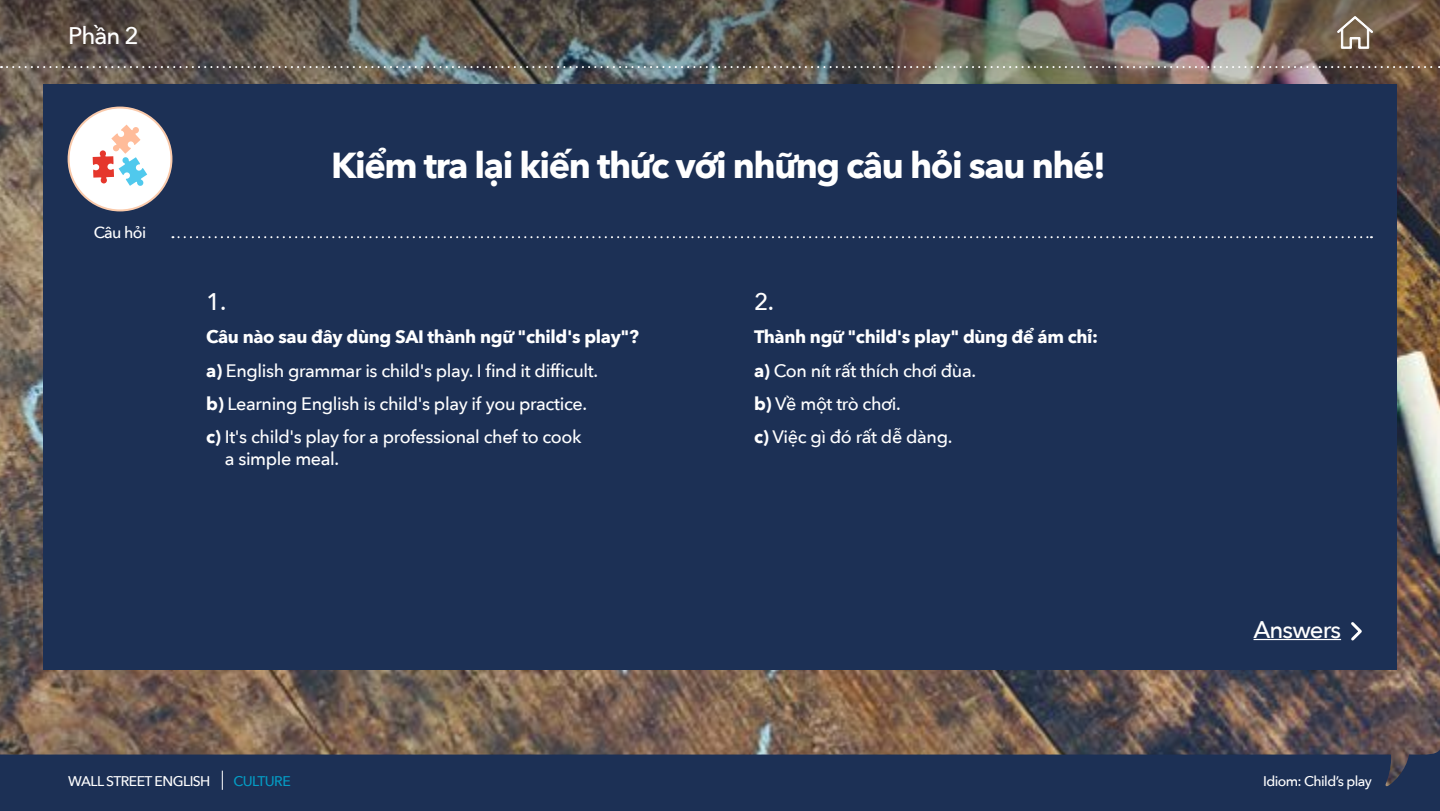
<style>
.page{position:relative;width:1440px;height:811px;background:#fff}
.page>*{position:absolute;margin:0;border:0;box-sizing:border-box;transform-origin:0 0}
.t1{font:700 36px "Avenir Next";letter-spacing:-.04em;color:#fff}
.t2{font:500 24px "Avenir Next";letter-spacing:-.04em;color:#fff}
.t3{font:500 18px/33.4px "Avenir Next";letter-spacing:-.02em;color:#fff}
.t4{font:500 16px "Avenir Next";letter-spacing:-.04em;color:#fff}
.t5{font:500 14px "Avenir Next";letter-spacing:-.04em;color:#fff}
.t6{font:500 14px "Avenir Next";letter-spacing:-.04em;color:#049cc4}
.s1{font-weight:700}
</style>
<div class="page">
<img style="left:0;top:310px;width:1440px;height:439px">
<img style="left:0;top:0;width:1440px;height:310px">
<div style="left:43px;top:84px;width:1354px;height:585px;background:#1c3055"></div>
<svg style="left:172px;top:236px;width:1200px;height:2px"></svg>
<div style="left:69px;top:108px;width:102px;height:102px;background:#fff;border-radius:50%"></div>
<div style="left:68px;top:107px;width:104px;height:104px;border:2px solid #facaab;border-radius:50%"></div>
<svg style="left:93px;top:125px;width:54px;height:61px"></svg>
<hr style="left:1254px;top:639px;width:87px;height:1px;background:#fff">
<svg style="left:1351px;top:622px;width:11px;height:19px"></svg>
<img style="left:1px;top:66px;width:1439px;height:2px">
<svg style="left:0;top:749px;width:1440px;height:62px;background:#233454"></svg>
<svg style="left:222px;top:770px;width:1px;height:20px"></svg>
<svg style="left:1336px;top:17px;width:38px;height:32px"></svg>
<h2 class="t2" style="left:68px;top:15px;width:72px">Phần 2</h2>
<p class="t4" style="left:94px;top:219px;width:54px">Câu hỏi</p>
<h1 class="t1" style="left:331px;top:134px;width:776px">Kiểm tra lại kiến thức với những câu hỏi sau nhé!</h1>
<h2 class="t2" style="left:206px;top:281px;width:22px">1.</h2>
<p class="t3" style="left:206px;top:319px;width:434px"><span class="s1">Câu nào sau đây dùng SAI thành ngữ "child's play"? a)</span> English grammar is child's play. I find it difficult.<br><span class="s1">b)</span> Learning English is child's play if you practice.<br><span class="s1">c)</span> It's child's play for a professional chef to cook</p>
<p class="t3" style="left:225px;top:441px;width:116px">a simple meal.</p>
<h2 class="t2" style="left:754px;top:281px;width:22px">2.</h2>
<p class="t3" style="left:754px;top:319px;width:346px"><span class="s1">Thành ngữ "child's play" dùng để ám chỉ: a)</span> Con nít rất thích chơi đùa.<br><span class="s1">b)</span> Về một trò chơi.<br><span class="s1">c)</span> Việc gì đó rất dễ dàng.</p>
<h2 class="t2" style="left:1254px;top:609px;width:89px">Answers</h2>
<p class="t5" style="left:68px;top:769px;width:144px">WALL STREET ENGLISH</p>
<p class="t6" style="left:233px;top:769px;width:59px">CULTURE</p>
<p class="t5" style="left:1263px;top:769px;width:110px">Idiom: Child’s play</p>
</div>
